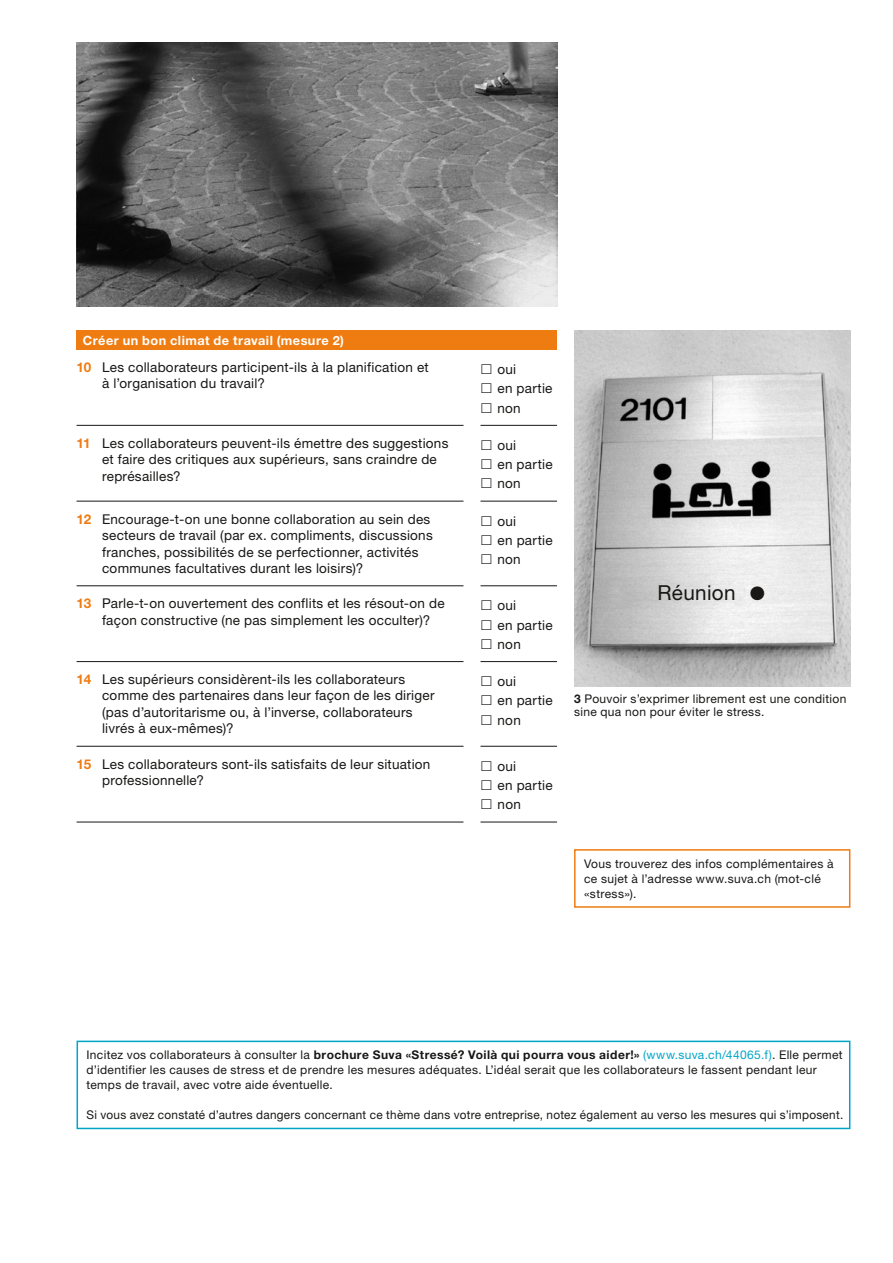
<style>
.page{position:relative;width:893px;height:1263px;background:#fff}
.page>*{position:absolute;margin:0;border:0;box-sizing:border-box;transform-origin:0 0}
.t1{font:20.7px "Helvetica Neue LT Std";letter-spacing:.015em;color:#181716}
.t2{font:13.5px/19.2px "Helvetica Neue LT Std";letter-spacing:.02em;color:#181716}
.t3{font:700 12.75px "Helvetica Neue LT Std";letter-spacing:.035em;color:#fff}
.t4{font:12px/15px "Helvetica Neue LT Std";letter-spacing:.025em;color:#181716}
.s1{font-weight:700;color:#ef7c11}
.s2{font-size:38.4px}
.s3{font-weight:700}
.s4{color:#00a5c8}
</style>
<div class="page">
<img style="left:574px;top:330px;width:276px;height:356px">
<img style="left:77px;top:43px;width:480px;height:263px">
<div style="left:77px;top:330px;width:480px;height:20px;background:#ef7c11"></div>
<hr style="left:480px;top:425px;width:77px;height:1px;background:#181716">
<hr style="left:480px;top:501px;width:77px;height:1px;background:#181716">
<hr style="left:480px;top:585px;width:77px;height:1px;background:#181716">
<hr style="left:480px;top:661px;width:77px;height:1px;background:#181716">
<hr style="left:480px;top:746px;width:77px;height:1px;background:#181716">
<hr style="left:480px;top:822px;width:77px;height:1px;background:#181716">
<hr style="left:77px;top:425px;width:386px;height:1px;background:#181716">
<hr style="left:77px;top:501px;width:386px;height:1px;background:#181716">
<hr style="left:77px;top:585px;width:386px;height:1px;background:#181716">
<hr style="left:77px;top:661px;width:386px;height:1px;background:#181716">
<hr style="left:77px;top:746px;width:386px;height:1px;background:#181716">
<hr style="left:77px;top:822px;width:386px;height:1px;background:#181716">
<div style="left:77px;top:1040px;width:773px;height:89px;border:2px solid #00a5c8"></div>
<div style="left:574px;top:849px;width:276px;height:59px;border:2px solid #ef7c11"></div>
<p class="t3" style="left:83px;top:332px;width:263px">Créer un bon climat de travail (mesure 2)</p>
<p class="t2" style="left:102px;top:359px;width:328px;line-height:16.5px;text-indent:-26px"><span class="s1">10</span> Les collaborateurs participent-ils à la planification et à l’organisation du travail?</p>
<p class="t2" style="left:497px;top:359px;width:57px">oui<br>en partie non</p>
<p class="t2" style="left:102px;top:434px;width:348px;line-height:16.5px;text-indent:-26px"><span class="s1">11</span> Les collaborateurs peuvent-ils émettre des suggestions et faire des critiques aux supérieurs, sans craindre de représailles?</p>
<p class="t2" style="left:498px;top:435px;width:57px">oui<br>en partie non</p>
<p class="t2" style="left:102px;top:510px;width:332px;line-height:16.5px;text-indent:-26px"><span class="s1">12</span> Encourage-t-on une bonne collaboration au sein des secteurs de travail (par ex. compliments, discussions franches, possibilités de se perfectionner, activités communes facultatives durant les loisirs)?</p>
<p class="t2" style="left:498px;top:511px;width:57px">oui<br>en partie non</p>
<p class="t2" style="left:102px;top:595px;width:344px;line-height:16.5px;text-indent:-26px"><span class="s1">13</span> Parle-t-on ouvertement des conflits et les résout-on de façon constructive (ne pas simplement les occulter)?</p>
<p class="t2" style="left:498px;top:596px;width:57px">oui<br>en partie non</p>
<p class="t2" style="left:102px;top:671px;width:334px;line-height:16.5px;text-indent:-26px"><span class="s1">14</span> Les supérieurs considèrent-ils les collaborateurs comme des partenaires dans leur façon de les diriger (pas d’autoritarisme ou, à l’inverse, collaborateurs livrés à eux-mêmes)?</p>
<p class="t2" style="left:498px;top:671px;width:57px">oui<br>en partie non</p>
<p class="t2" style="left:102px;top:755px;width:330px;line-height:16.5px;text-indent:-26px"><span class="s1">15</span> Les collaborateurs sont-ils satisfaits de leur situation professionnelle?</p>
<p class="t2" style="left:498px;top:756px;width:57px">oui<br>en partie non</p>
<h1 class="t1" style="left:657px;top:580px;width:111px">Réunion <span class="s2">•</span></h1>
<p class="t4" style="left:574px;top:693px;width:274px;line-height:12.8px"><span class="s3">3</span> Pouvoir s’exprimer librement est une condition sine qua non pour éviter le stress.</p>
<p class="t4" style="left:584px;top:856px;width:251px">Vous trouverez des infos complémentaires à ce sujet à l’adresse www.suva.ch (mot-clé «stress»).</p>
<p class="t4" style="left:87px;top:1047px;width:758px">Incitez vos collaborateurs à consulter la <span class="s3">brochure Suva «Stressé? Voilà qui pourra vous aider!»</span> <span class="s4">(www.suva.ch/44065.f)</span>. Elle permet d’identifier les causes de stress et de prendre les mesures adéquates. L’idéal serait que les collaborateurs le fassent pendant leur temps de travail, avec votre aide éventuelle.</p>
<p class="t4" style="left:87px;top:1107px;width:758px">Si vous avez constaté d’autres dangers concernant ce thème dans votre entreprise, notez également au verso les mesures qui s’imposent.</p>
</div>
